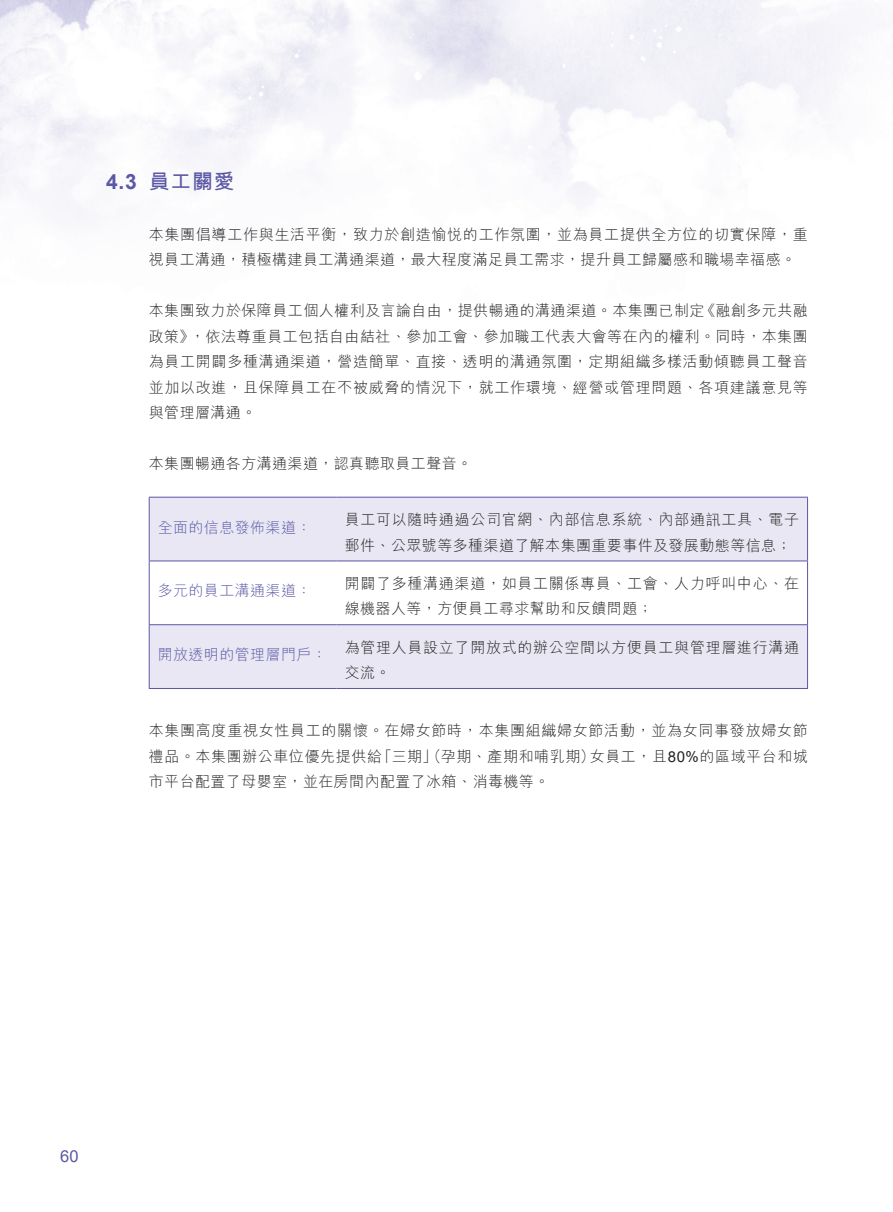
<style>
.page{position:relative;width:893px;height:1212px;background:#fff}
.page>*{position:absolute;margin:0;border:0;box-sizing:border-box;transform-origin:0 0}
.t1{font:700 21px "M Hei HK";color:#5a57a5}
.t2{font:16.5px "Arial";color:#5a57a5}
.t3{font:300 15px/25.5px "M Hei HK";letter-spacing:.045em;color:#231f20}
.t4{font:300 15px "M Hei HK";letter-spacing:.03em;color:#5a57a5}
.s1{font-family:"Arial"}
.s2{font-family:"Arial";font-weight:400}
</style>
<div class="page">
<svg style="left:150px;top:498px;width:657px;height:190px;fill:#e8e7f3"></svg>
<hr style="left:149px;top:497px;width:187px;height:1px;background:#5a57a5">
<hr style="left:149px;top:497px;width:1px;height:63px;background:#5a57a5">
<hr style="left:336px;top:497px;width:472px;height:1px;background:#5a57a5">
<hr style="left:807px;top:497px;width:1px;height:63px;background:#5a57a5">
<hr style="left:149px;top:560px;width:187px;height:1px;background:#5a57a5">
<hr style="left:149px;top:561px;width:1px;height:63px;background:#5a57a5">
<hr style="left:807px;top:561px;width:1px;height:63px;background:#5a57a5">
<hr style="left:149px;top:625px;width:1px;height:63px;background:#5a57a5">
<hr style="left:807px;top:625px;width:1px;height:63px;background:#5a57a5">
<hr style="left:149px;top:688px;width:187px;height:1px;background:#5a57a5">
<hr style="left:336px;top:688px;width:472px;height:1px;background:#5a57a5">
<hr style="left:336px;top:560px;width:472px;height:1px;background:#5a57a5">
<hr style="left:149px;top:624px;width:187px;height:1px;background:#5a57a5">
<hr style="left:336px;top:624px;width:472px;height:1px;background:#5a57a5">
<h1 class="t1" style="left:106px;top:166px;width:130px"><span class="s1">4.3</span> 員工關愛</h1>
<p class="t3" style="left:149px;top:221px;width:660px">本集團倡導工作與生活平衡，致力於創造愉悅的工作氛圍，並為員工提供全方位的切實保障，重視員工溝通，積極構建員工溝通渠道，最大程度滿足員工需求，提升員工歸屬感和職場幸福感。</p>
<p class="t3" style="left:149px;top:298px;width:660px;text-align:justify">本集團致力於保障員工個人權利及言論自由，提供暢通的溝通渠道。本集團已制定《融創多元共融政策》，依法尊重員工包括自由結社、參加工會、參加職工代表大會等在內的權利。同時，本集團為員工開闢多種溝通渠道，營造簡單、直接、透明的溝通氛圍，定期組織多樣活動傾聽員工聲音並加以改進，且保障員工在不被威脅的情況下，就工作環境、經營或管理問題、各項建議意見等與管理層溝通。</p>
<p class="t3" style="left:149px;top:451px;width:325px">本集團暢通各方溝通渠道，認真聽取員工聲音。</p>
<p class="t4" style="left:158px;top:519px;width:155px">全面的信息發佈渠道：</p>
<p class="t3" style="left:345px;top:506px;width:456px">員工可以隨時通過公司官網、內部信息系統、內部通訊工具、電子郵件、公眾號等多種渠道了解本集團重要事件及發展動態等信息；</p>
<p class="t4" style="left:158px;top:583px;width:155px">多元的員工溝通渠道：</p>
<p class="t3" style="left:345px;top:570px;width:456px">開闢了多種溝通渠道，如員工關係專員、工會、人力呼叫中心、在線機器人等，方便員工尋求幫助和反饋問題；</p>
<p class="t4" style="left:158px;top:647px;width:171px">開放透明的管理層門戶：</p>
<p class="t3" style="left:345px;top:634px;width:456px">為管理人員設立了開放式的辦公空間以方便員工與管理層進行溝通交流。</p>
<p class="t3" style="left:149px;top:717px;width:661px;text-align:justify">本集團高度重視女性員工的關懷。在婦女節時，本集團組織婦女節活動，並為女同事發放婦女節禮品。本集團辦公車位優先提供給「三期」（孕期、產期和哺乳期）女員工，且<span class="s2">80%</span>的區域平台和城市平台配置了母嬰室，並在房間內配置了冰箱、消毒機等。</p>
<p class="t2" style="left:60px;top:1145px;width:20px">60</p>
</div>
